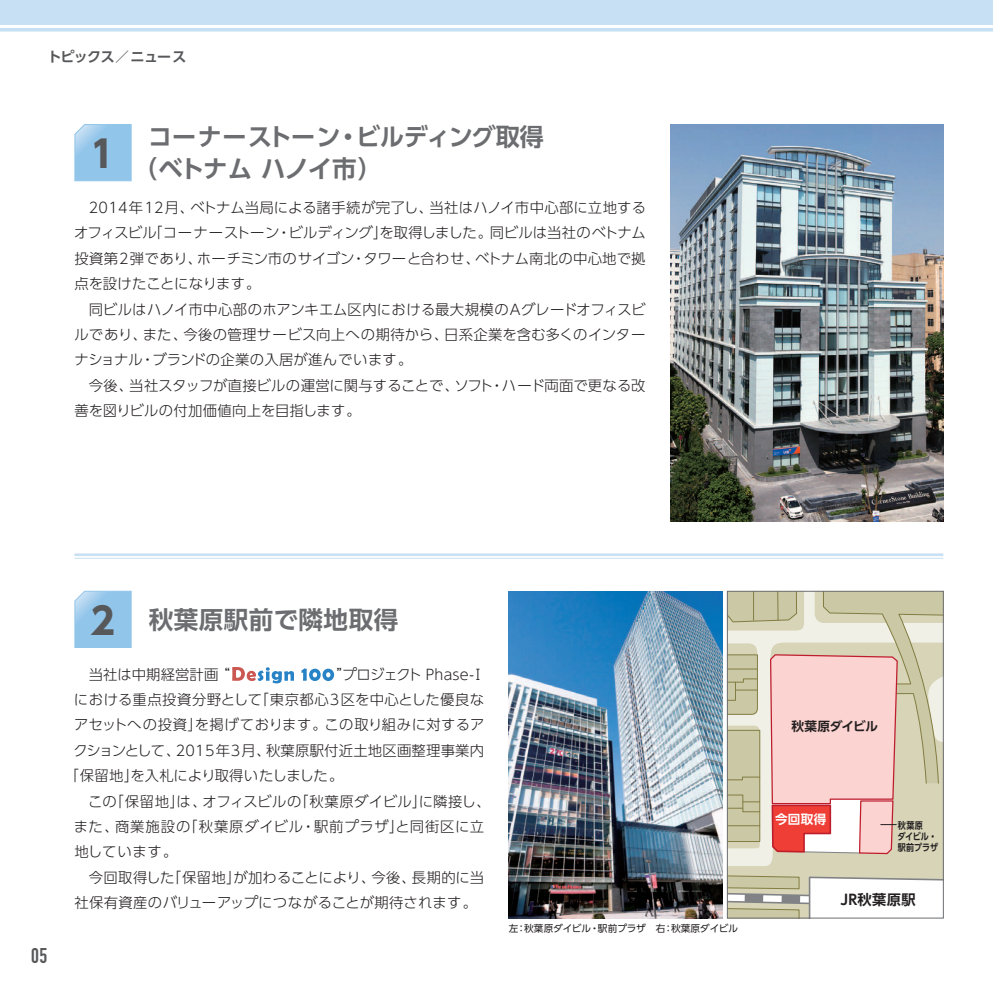
<style>
.page{position:relative;width:993px;height:993px;background:#fff}
.page>*{position:absolute;margin:0;border:0;box-sizing:border-box;transform-origin:0 0}
.t1{font:700 36.75px "UD Shin Go Pro";color:#57585a}
.t2{font:700 24.5px/31.5px "UD Shin Go Pro De";color:#6c6d70}
.t3{font:700 24.5px "UD Shin Go Pro De";letter-spacing:.02em;color:#6c6d70}
.t4{font:21px "DIN Engschrift Std";color:#57585a}
.t5{font:300 14.35px "UD Shin Go Pro";letter-spacing:.015em;color:#231f20}
.t6{font:300 14.35px "UD Shin Go Pro";letter-spacing:-.01em;color:#231f20}
.t7{font:300 14.35px "UD Shin Go Pro";letter-spacing:.035em;color:#231f20}
.t8{font:300 14.35px "UD Shin Go Pro";letter-spacing:.06em;color:#231f20}
.t9{font:300 14.35px "UD Shin Go Pro";letter-spacing:-.02em;color:#231f20}
.t10{font:700 14.17px "UD Shin Go Pro De";letter-spacing:.035em;color:#231f20}
.t11{font:700 14px "UD Shin Go Pro De";letter-spacing:-.04em;color:#57585a}
.t12{font:700 12.6px "UD Shin Go Pro De";letter-spacing:-.015em;color:#231f20}
.t13{font:700 12.6px "UD Shin Go Pro De";color:#fff}
.t14{font:9.62px "UD Shin Go Pro";letter-spacing:.01em;color:#231f20}
.t15{font:700 9.45px/11px "UD Shin Go Pro De";letter-spacing:-.01em;color:#231f20;scale:.85 1}
</style>
<div class="page">
<div style="left:0;top:0;width:992px;height:25px;background:#c7e0f3"></div>
<svg style="left:0;top:28px;width:992px;height:4px;background:#cde3f4"></svg>
<img style="left:670px;top:124px;width:273px;height:397px">
<img style="left:508px;top:591px;width:214px;height:327px">
<svg style="left:74px;top:124px;width:58px;height:58px;background:#99c9eb"></svg>
<svg style="left:74px;top:590px;width:58px;height:58px;background:#99c9eb"></svg>
<hr style="left:74px;top:553px;width:869px;height:3px;background:#c7e0f3">
<hr style="left:74px;top:557px;width:869px;height:1px;background:#c7e0f3">
<svg style="left:728px;top:854px;width:213px;height:20px;background:#dad7bd"></svg>
<svg style="left:728px;top:874px;width:213px;height:42px"></svg>
<svg style="left:728px;top:592px;width:213px;height:262px;background:#e3caba"></svg>
<div style="left:726px;top:590px;width:217px;height:328px;border:1px solid #6c6d70"></div>
<svg style="left:232px;top:667px;width:102px;height:16px"></svg>
<p class="t11" style="left:47px;top:45px;width:140px">トピックス／ニュース</p>
<p class="t1" style="left:90px;top:124px;width:26px">1</p>
<p class="t2" style="left:133px;top:120px;width:412px;text-indent:15px">コーナーストーン・ビルディング取得（ベトナム ハノイ市）</p>
<p class="t5" style="left:89px;top:196px;width:558px">2014年12月、ベトナム当局による諸手続が完了し、当社はハノイ市中心部に立地する</p>
<p class="t6" style="left:74px;top:221px;width:573px">オフィスビル「コーナーストーン・ビルディング」を取得しました。同ビルは当社のベトナム</p>
<p class="t5" style="left:74px;top:246px;width:572px">投資第2弾であり、ホーチミン市のサイゴン・タワーと合わせ、ベトナム南北の中心地で拠</p>
<p class="t6" style="left:74px;top:272px;width:187px">点を設けたことになります。</p>
<p class="t5" style="left:89px;top:297px;width:558px">同ビルはハノイ市中心部のホアンキエム区内における最大規模のAグレードオフィスビ</p>
<p class="t5" style="left:74px;top:323px;width:572px">ルであり、また、今後の管理サービス向上への期待から、日系企業を含む多くのインター</p>
<p class="t5" style="left:74px;top:348px;width:339px">ナショナル・ブランドの企業の入居が進んでいます。</p>
<p class="t5" style="left:89px;top:373px;width:558px">今後、当社スタッフが直接ビルの運営に関与することで、ソフト・ハード両面で更なる改</p>
<p class="t5" style="left:74px;top:399px;width:288px">善を図りビルの付加価値向上を目指します。</p>
<p class="t4" style="left:31px;top:943px;width:18px">05</p>
<p class="t1" style="left:90px;top:591px;width:26px">2</p>
<p class="t3" style="left:149px;top:599px;width:251px">秋葉原駅前で隣地取得</p>
<p class="t5" style="left:89px;top:662px;width:143px">当社は中期経営計画 “</p>
<p class="t9" style="left:336px;top:662px;width:150px">”プロジェクト Phase-Ⅰ</p>
<p class="t7" style="left:74px;top:687px;width:411px">における重点投資分野として「東京都心3区を中心とした優良な</p>
<p class="t5" style="left:74px;top:713px;width:412px">アセットへの投資」を掲げております。この取り組みに対するア</p>
<p class="t5" style="left:73px;top:738px;width:412px">クションとして、2015年3月、秋葉原駅付近土地区画整理事業内</p>
<p class="t6" style="left:64px;top:763px;width:280px">「保留地」を入札により取得いたしました。</p>
<p class="t5" style="left:88px;top:789px;width:404px">この「保留地」は、オフィスビルの「秋葉原ダイビル」に隣接し、</p>
<p class="t8" style="left:74px;top:814px;width:411px">また、商業施設の「秋葉原ダイビル・駅前プラザ」と同街区に立</p>
<p class="t5" style="left:74px;top:840px;width:105px">地しています。</p>
<p class="t5" style="left:89px;top:865px;width:396px">今回取得した「保留地」が加わることにより、今後、長期的に当</p>
<p class="t5" style="left:74px;top:890px;width:404px">社保有資産のバリューアップにつながることが期待されます。</p>
<p class="t14" style="left:508px;top:920px;width:230px">左：秋葉原ダイビル・駅前プラザ　右：秋葉原ダイビル</p>
<p class="t12" style="left:791px;top:716px;width:88px">秋葉原ダイビル</p>
<p class="t13" style="left:774px;top:808px;width:53px">今回取得</p>
<p class="t15" style="left:897px;top:819px;width:49px">秋葉原<br>ダイビル・駅前プラザ</p>
<p class="t10" style="left:840px;top:887px;width:77px">JR秋葉原駅</p>
</div>
